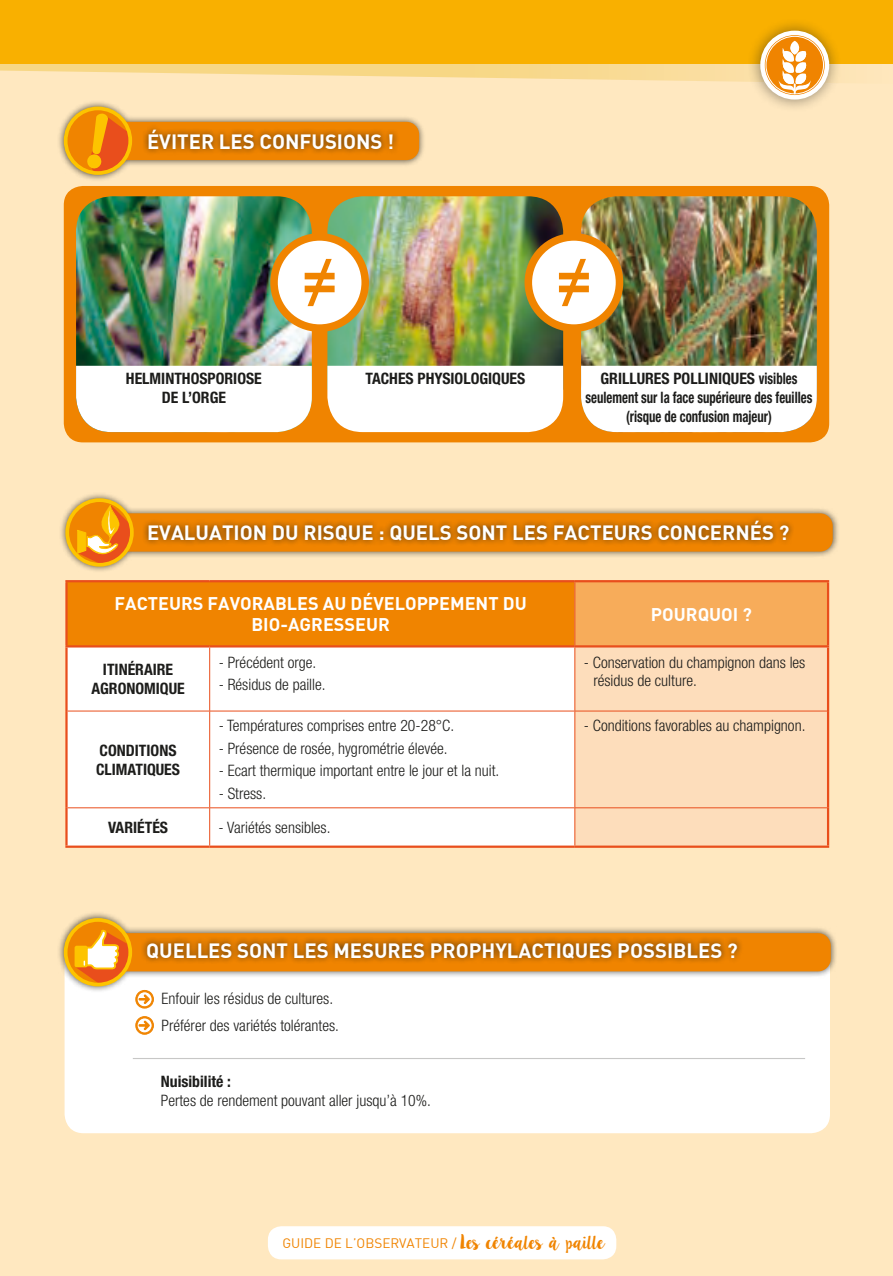
<style>
.page{position:relative;width:893px;height:1276px;background:#ffe8c0}
.page>*{position:absolute;margin:0;border:0;box-sizing:border-box;transform-origin:0 0}
.t1{font:700 20.25px "DIN";color:#fff}
.t2{font:700 18px/21.6px "DIN";color:#fff}
.t3{font:300 condensed 15.75px/18.9px "Helvetica Neue LT Pro";color:#1d1d1b}
.t4{font:700 condensed 15.75px/18.9px "Helvetica Neue LT Pro";color:#1d1d1b;text-align:center}
.t5{font:13.5px "DIN";color:#f08400}
.s1{font-family:"Lilly Belle";font-size:15.75px}
</style>
<div class="page">
<svg style="left:0;top:64px;width:747px;height:18px"></svg>
<div style="left:268px;top:1226px;width:348px;height:33px;background:#fff;border-radius:14px"></div>
<div style="left:0;top:0;width:893px;height:64px;background:#f9b000"></div>
<div style="left:747px;top:17px;width:95px;height:96px;background:#1d1d1b;opacity:.5"></div>
<svg style="left:762px;top:33px;width:65px;height:64px"></svg>
<div style="left:760px;top:31px;width:69px;height:69px;border:4px solid #fff;border-radius:50%"></div>
<svg style="left:779px;top:41px;width:32px;height:53px;background:#f7bf7a"></svg>
<div style="left:765px;top:36px;width:59px;height:58px;border:1px solid #fff;border-radius:50%"></div>
<div style="left:65px;top:993px;width:765px;height:140px;background:#fff"></div>
<div style="left:66px;top:581px;width:509px;height:65px;background:#f08400"></div>
<div style="left:575px;top:581px;width:253px;height:65px;background:#f7ac5a"></div>
<div style="left:68px;top:647px;width:506px;height:198px;background:#fff"></div>
<div style="left:575px;top:647px;width:252px;height:198px;background:#fdddbb"></div>
<hr style="left:65px;top:580px;width:145px;height:2px;background:#e94e1c">
<hr style="left:65px;top:582px;width:3px;height:63px;background:#e94e1c">
<hr style="left:210px;top:580px;width:365px;height:2px;background:#e94e1c">
<hr style="left:575px;top:580px;width:254px;height:2px;background:#e94e1c">
<hr style="left:827px;top:582px;width:2px;height:63px;background:#e94e1c">
<hr style="left:65px;top:645px;width:145px;height:2px;background:#e94e1c">
<hr style="left:65px;top:647px;width:3px;height:64px;background:#e94e1c">
<hr style="left:210px;top:645px;width:365px;height:2px;background:#e94e1c">
<hr style="left:575px;top:645px;width:254px;height:2px;background:#e94e1c">
<hr style="left:827px;top:647px;width:2px;height:64px;background:#e94e1c">
<hr style="left:65px;top:711px;width:3px;height:97px;background:#e94e1c">
<hr style="left:827px;top:711px;width:2px;height:97px;background:#e94e1c">
<hr style="left:65px;top:808px;width:3px;height:37px;background:#e94e1c">
<hr style="left:827px;top:808px;width:2px;height:37px;background:#e94e1c">
<hr style="left:574px;top:582px;width:1px;height:63px;background:#e94e1c">
<hr style="left:209px;top:647px;width:1px;height:64px;background:#e94e1c">
<hr style="left:574px;top:647px;width:1px;height:64px;background:#e94e1c">
<hr style="left:68px;top:710px;width:142px;height:1px;background:#e94e1c">
<hr style="left:210px;top:710px;width:365px;height:1px;background:#e94e1c">
<hr style="left:209px;top:711px;width:1px;height:96px;background:#e94e1c">
<hr style="left:575px;top:710px;width:252px;height:1px;background:#e94e1c">
<hr style="left:574px;top:711px;width:1px;height:96px;background:#e94e1c">
<hr style="left:68px;top:807px;width:142px;height:1px;background:#e94e1c">
<hr style="left:210px;top:807px;width:365px;height:1px;background:#e94e1c">
<hr style="left:209px;top:808px;width:1px;height:37px;background:#e94e1c">
<hr style="left:575px;top:807px;width:252px;height:1px;background:#e94e1c">
<hr style="left:574px;top:808px;width:1px;height:37px;background:#e94e1c">
<hr style="left:65px;top:845px;width:145px;height:3px;background:#e94e1c">
<hr style="left:210px;top:845px;width:365px;height:3px;background:#e94e1c">
<hr style="left:575px;top:845px;width:254px;height:3px;background:#e94e1c">
<div style="left:59px;top:492px;width:780px;height:81px;background:#1d1d1b;opacity:.75"></div>
<div style="left:110px;top:513px;width:723px;height:38px;background:#f08400;border-radius:13px"></div>
<svg style="left:67px;top:500px;width:65px;height:64px"></svg>
<div style="left:65px;top:498px;width:69px;height:68px;border:4px solid #fdc400;border-radius:50%"></div>
<svg style="left:77px;top:504px;width:58px;height:61px;background:#f19b28"></svg>
<div style="left:142px;top:514px;width:653px;height:32px;background:#1d1d1b;opacity:.75"></div>
<div style="left:58px;top:912px;width:780px;height:81px;background:#1d1d1b;opacity:.75"></div>
<div style="left:108px;top:933px;width:723px;height:38px;background:#f08400;border-radius:13px"></div>
<svg style="left:66px;top:920px;width:64px;height:64px"></svg>
<div style="left:64px;top:918px;width:68px;height:68px;border:4px solid #fdc400;border-radius:50%"></div>
<div style="left:75px;top:945px;width:13px;height:22px;background:#fdc400;border-radius:2px"></div>
<div style="left:141px;top:936px;width:603px;height:28px;background:#1d1d1b;opacity:.75"></div>
<svg style="left:76px;top:929px;width:78px;height:80px"></svg>
<svg style="left:135px;top:1015px;width:19px;height:20px"></svg>
<hr style="left:133px;top:1058px;width:672px;height:1px;background:#c7c7c6">
<div style="left:64px;top:186px;width:765px;height:256px;background:#f08400;border-radius:19px"></div>
<img style="left:327px;top:196px;width:236px;height:170px">
<div style="left:327px;top:366px;width:236px;height:66px;background:#fff"></div>
<img style="left:76px;top:196px;width:236px;height:170px">
<div style="left:76px;top:366px;width:236px;height:66px;background:#fff"></div>
<img style="left:581px;top:196px;width:236px;height:170px">
<div style="left:581px;top:366px;width:236px;height:66px;background:#fff"></div>
<div style="left:274px;top:237px;width:91px;height:91px;background:#fff;border-radius:50%"></div>
<div style="left:270px;top:233px;width:99px;height:99px;border:8px solid #f08400;border-radius:50%"></div>
<svg style="left:305px;top:259px;width:30px;height:47px"></svg>
<div style="left:528px;top:237px;width:91px;height:91px;background:#fff;border-radius:50%"></div>
<div style="left:524px;top:233px;width:99px;height:99px;border:8px solid #f08400;border-radius:50%"></div>
<svg style="left:559px;top:259px;width:30px;height:47px"></svg>
<div style="left:58px;top:100px;width:368px;height:81px;background:#1d1d1b;opacity:.75"></div>
<div style="left:109px;top:122px;width:310px;height:38px;background:#f08400;border-radius:13px"></div>
<div style="left:66px;top:109px;width:64px;height:64px;background:#f08400;border-radius:50%"></div>
<div style="left:64px;top:107px;width:68px;height:68px;border:4px solid #fdc400;border-radius:50%"></div>
<svg style="left:87px;top:113px;width:47px;height:63px"></svg>
<div style="left:142px;top:123px;width:257px;height:32px;background:#1d1d1b;opacity:.75"></div>
<p class="t1" style="left:147px;top:128px;width:249px">ÉVITER LES CONFUSIONS !</p>
<p class="t4" style="left:126px;top:369px;width:137px">HELMINTHOSPORIOSE</p>
<p class="t4" style="left:365px;top:369px;width:161px">TACHES PHYSIOLOGIQUES</p>
<p class="t4" style="left:162px;top:388px;width:66px">DE L’ORGE</p>
<p class="t4" style="left:585px;top:369px;width:228px">GRILLURES POLLINIQUES VISIBLES<br>SEULEMENT SUR LA FACE SUPÉRIEURE DES FEUILLES (RISQUE DE CONFUSION MAJEUR)</p>
<p class="t1" style="left:147px;top:519px;width:644px">EVALUATION DU RISQUE : QUELS SONT LES FACTEURS CONCERNÉS ?</p>
<p class="t2" style="left:251px;top:591px;width:277px;text-indent:-137px">FACTEURS FAVORABLES AU DÉVELOPPEMENT DU<br>BIO-AGRESSEUR</p>
<p class="t4" style="left:91px;top:660px;width:95px">ITINÉRAIRE<br>AGRONOMIQUE</p>
<p class="t3" style="left:219px;top:652px;width:99px">- Précédent orge.</p>
<p class="t3" style="left:219px;top:675px;width:108px">- Résidus de paille.</p>
<p class="t4" style="left:96px;top:740px;width:85px;text-align:left">CONDITIONS<br>CLIMATIQUES</p>
<p class="t3" style="left:219px;top:716px;width:237px">- Températures comprises entre 20-28°C.</p>
<p class="t3" style="left:219px;top:738px;width:230px">- Présence de rosée, hygrométrie élevée.</p>
<p class="t3" style="left:219px;top:761px;width:282px">- Ecart thermique important entre le jour et la nuit.</p>
<p class="t3" style="left:219px;top:783px;width:49px">- Stress.</p>
<p class="t4" style="left:108px;top:817px;width:62px">VARIÉTÉS</p>
<p class="t3" style="left:219px;top:817px;width:113px">- Variétés sensibles.</p>
<p class="t2" style="left:651px;top:602px;width:102px">POURQUOI ?</p>
<p class="t3" style="left:593px;top:652px;width:213px;text-indent:-10px">- Conservation du champignon dans les résidus de culture.</p>
<p class="t3" style="left:584px;top:716px;width:223px">- Conditions favorables au champignon.</p>
<p class="t1" style="left:146px;top:937px;width:593px">QUELLES SONT LES MESURES PROPHYLACTIQUES POSSIBLES ?</p>
<p class="t3" style="left:161px;top:985px;width:179px;line-height:27px">Enfouir les résidus de cultures.<br>Préférer des variétés tolérantes.</p>
<p class="t4" style="left:161px;top:1071px;width:72px">NUISIBILITÉ :</p>
<p class="t3" style="left:161px;top:1090px;width:272px">Pertes de rendement pouvant aller jusqu’à 10%.</p>
<p class="t5" style="left:282px;top:1234px;width:325px">GUIDE DE L’OBSERVATEUR / <span class="s1">Les céréales à paille</span></p>
</div>
